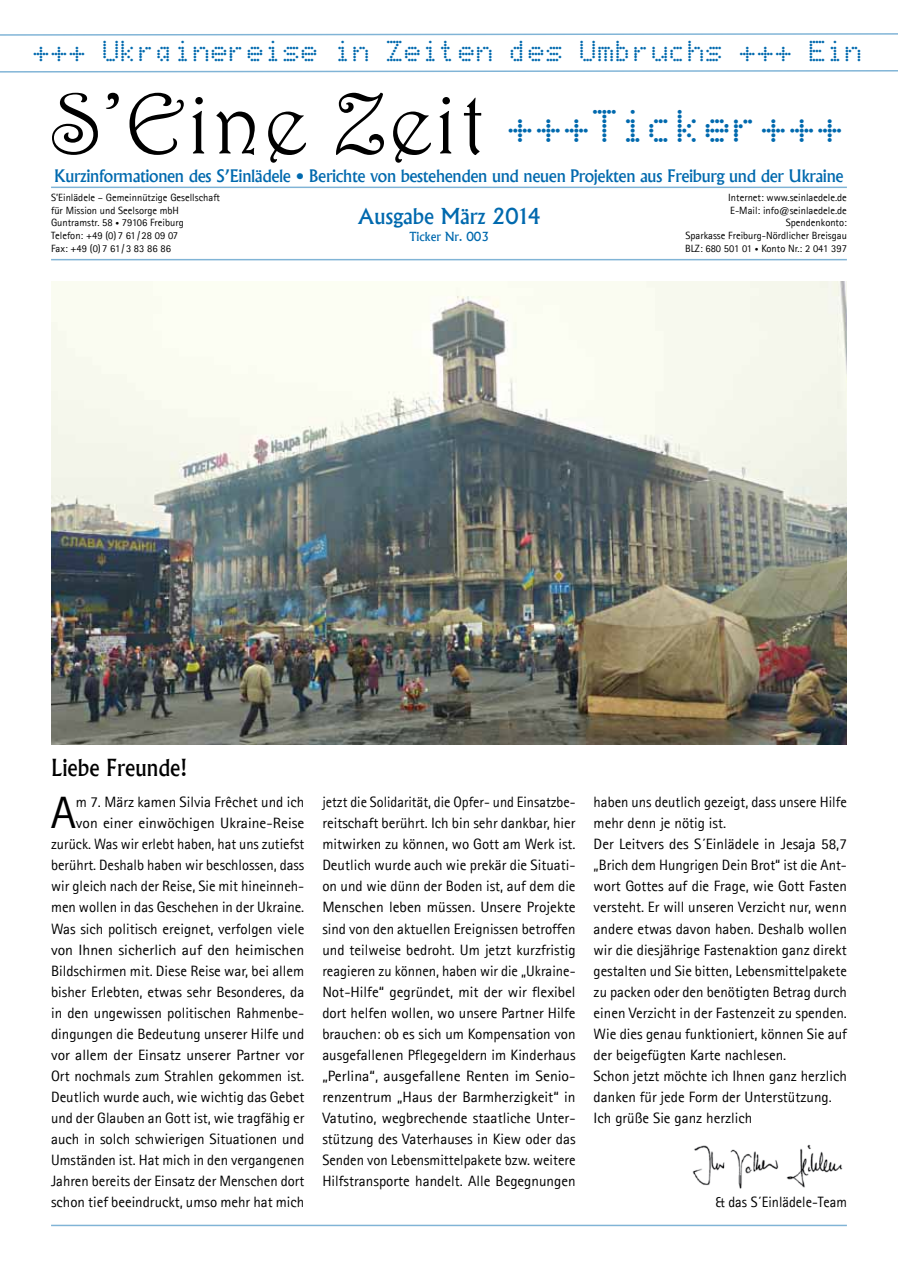
<style>
.page{position:relative;width:898px;height:1272px;background:#fff}
.page>*{position:absolute;margin:0;border:0;box-sizing:border-box;transform-origin:0 0}
.t1{font:87px "Harrington";letter-spacing:.03em;color:#000}
.t2{font:45.45px "Agfa Rotis Sans Serif";color:#000}
.t3{font:37.5px "Dot Matrix";color:#0069ae}
.t4{font:24px "Dot Matrix";color:#0069ae}
.t5{font:500 22.5px "Albertus";color:#000;scale:.95 1}
.t6{font:500 21px "Albertus";color:#0069ae}
.t7{font:500 16.5px "Albertus";letter-spacing:-.02em;color:#0069ae}
.t8{font:15px/21px "Agfa Rotis Sans Serif";color:#000;text-align:right}
.t9{font:15px/21px "Agfa Rotis Sans Serif";color:#000;text-align:justify;scale:.95 1}
.t10{font:500 12px "Albertus";color:#0069ae}
.t11{font:10.5px/12.6px "Agfa Rotis Sans Serif";color:#000}
.s1{font-size:7.5px}
</style>
<div class="page">
<hr style="left:51px;top:1224px;width:795px;height:2px;background:#0069ae">
<hr style="left:51px;top:186px;width:795px;height:2px;background:#0069ae">
<hr style="left:51px;top:259px;width:795px;height:1px;background:#0069ae">
<svg style="left:0;top:33px;width:897px;height:3px"></svg>
<svg style="left:0;top:70px;width:897px;height:3px"></svg>
<img style="left:692px;top:1144px;width:151px;height:45px">
<img style="left:51px;top:281px;width:795px;height:463px">
<h3 class="t4" style="left:34px;top:41px;width:831px">+++ Ukrainereise in Zeiten des Umbruchs +++ Ein</h3>
<h1 class="t1" style="left:51px;top:71px;width:436px">S’Eine Zeit</h1>
<p class="t7" style="left:54px;top:165px;width:790px">Kurzinformationen des S’Einlädele • Berichte von bestehenden und neuen Projekten aus Freiburg und der Ukraine</p>
<h3 class="t6" style="left:357px;top:203px;width:184px">Ausgabe März 2014</h3>
<p class="t10" style="left:409px;top:229px;width:81px">Ticker Nr. 003</p>
<h3 class="t3" style="left:508px;top:110px;width:339px">+++Ticker+++</h3>
<p class="t11" style="left:51px;top:191px;width:170px">S’Einlädele – Gemeinnützige Gesellschaft für Mission und Seelsorge mbH<br>Guntramstr. 58 <span class="s1">•</span> 79106 Freiburg<br>Telefon: +49 (0)7 61 / 28 09 07<br>Fax: +49 (0)7 61 /3 83 86 86</p>
<p class="t11" style="left:684px;top:191px;width:163px;text-align:right">Internet: www.seinlaedele.de<br>E-Mail: info@seinlaedele.de<br>Spendenkonto:<br>Sparkasse Freiburg-Nördlicher Breisgau<br>BLZ: 680 501 01 <span class="s1">•</span> Konto Nr.: 2 041 397</p>
<h3 class="t5" style="left:51px;top:753px;width:145px">Liebe Freunde!</h3>
<h2 class="t2" style="left:51px;top:786px;width:27px">A</h2>
<p class="t8" style="left:51px;top:791px;width:255px">m 7. März kamen Silvia Frêchet und ich von einer einwöchigen Ukraine-Reise zurück. Was wir erlebt haben, hat uns zutiefst berührt. Deshalb haben wir beschlossen, dass wir gleich nach der Reise, Sie mit hineinneh&shy;men wollen in das Geschehen in der Ukraine.<br>Was sich politisch ereignet, verfolgen viele von Ihnen sicherlich auf den heimischen Bildschirmen mit. Diese Reise war, bei allem bisher Erlebten, etwas sehr Besonderes, da in den ungewissen politischen Rahmenbe&shy;dingungen die Bedeutung unserer Hilfe und vor allem der Einsatz unserer Partner vor Ort nochmals zum Strahlen gekommen ist.<br>Deutlich wurde auch, wie wichtig das Gebet und der Glauben an Gott ist, wie tragfähig er auch in solch schwierigen Situationen und Umständen ist. Hat mich in den vergangenen Jahren bereits der Einsatz der Menschen dort schon tief beeindruckt, umso mehr hat mich</p>
<p class="t9" style="left:322px;top:791px;width:268px">jetzt die Solidarität, die Opfer- und Einsatzbe&shy;reitschaft berührt. Ich bin sehr dankbar, hier mitwirken zu können, wo Gott am Werk ist.<br>Deutlich wurde auch wie prekär die Situati&shy;on und wie dünn der Boden ist, auf dem die Menschen leben müssen. Unsere Projekte sind von den aktuellen Ereignissen betroffen und teilweise bedroht. Um jetzt kurzfristig reagieren zu können, haben wir die „Ukraine-Not-Hilfe“ gegründet, mit der wir flexibel dort helfen wollen, wo unsere Partner Hilfe brauchen: ob es sich um Kompensation von ausgefallenen Pflegegeldern im Kinderhaus „Perlina“, ausgefallene Renten im Senio&shy;renzentrum „Haus der Barmherzigkeit“ in Vatutino, wegbrechende staatliche Unter&shy;stützung des Vaterhauses in Kiew oder das Senden von Lebensmittelpakete bzw. weitere Hilfstransporte handelt. Alle Begegnungen</p>
<p class="t8" style="left:593px;top:791px;width:255px;text-align:left">haben uns deutlich gezeigt, dass unsere Hilfe mehr denn je nötig ist.<br>Der Leitvers des S´Einlädele in Jesaja 58,7 „Brich dem Hungrigen Dein Brot“ ist die Ant&shy;wort Gottes auf die Frage, wie Gott Fasten versteht. Er will unseren Verzicht nur, wenn andere etwas davon haben. Deshalb wollen wir die diesjährige Fastenaktion ganz direkt gestalten und Sie bitten, Lebensmittelpakete zu packen oder den benötigten Betrag durch einen Verzicht in der Fastenzeit zu spenden.<br>Wie dies genau funktioniert, können Sie auf der beigefügten Karte nachlesen.<br>Schon jetzt möchte ich Ihnen ganz herzlich danken für jede Form der Unterstützung.<br>Ich grüße Sie ganz herzlich</p>
<p class="t9" style="left:715px;top:1190px;width:140px">&amp; das S´Einlädele-Team</p>
</div>
